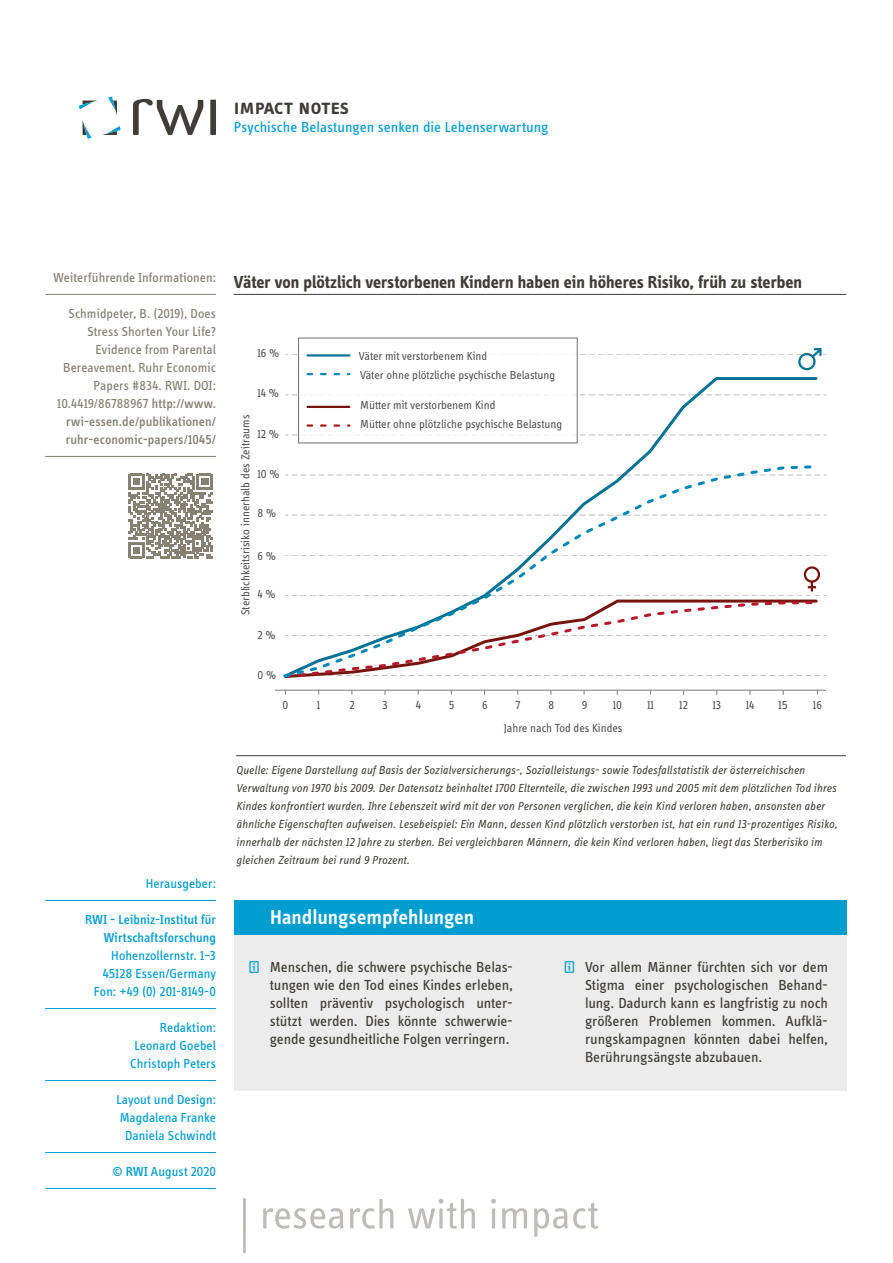
<style>
.page{position:relative;width:893px;height:1263px;background:#fff}
.page>*{position:absolute;margin:0;border:0;box-sizing:border-box;transform-origin:0 0}
.t1{font:600 22.5px "Info OT Text";letter-spacing:-.015em;color:#3f3d36}
.t2{font:600 21px "Info OT Text";letter-spacing:-.005em;color:#fff}
.t3{font:700 18px "Info OT Disp";color:#3f3d36}
.t4{font:15px/18px "Info OT Text";letter-spacing:-.01em;color:#3f3d36;text-align:justify}
.t5{font:15px "Info OT Text";color:#009dd0}
.t6{font:13.5px/18px "Info OT Disp";letter-spacing:.005em;color:#868173;text-align:right}
.t7{font:13.5px/18px "Info OT Disp";letter-spacing:.005em;color:#009dd0;text-align:right}
.t8{font:500 13.5px/18px "Info OT Disp";letter-spacing:.01em;color:#009dd0;text-align:right}
.t9{font:italic 12px/18px "Info OT Disp";letter-spacing:.01em;color:#3f3d36}
.t10{font:12px/18.8px "Info OT Disp";color:#4e4d4d}
.t11{font:12px "Info OT Disp";color:#4e4d4d;scale:1.08 1}
.s1{font-weight:500}
.s2{font-weight:500;color:#009ed4}
.s3{color:#009ed4}
</style>
<div class="page">
<svg style="left:263px;top:1198px;width:335px;height:39px"></svg>
<hr style="left:243px;top:1198px;width:3px;height:55px;background:#bebcb8">
<hr style="left:234px;top:294px;width:612px;height:1px;background:#3f3d36">
<hr style="left:236px;top:755px;width:610px;height:1px;background:#3f3d36">
<svg style="left:79px;top:101px;width:17px;height:8px"></svg>
<svg style="left:83px;top:122px;width:8px;height:17px"></svg>
<svg style="left:108px;top:97px;width:9px;height:18px"></svg>
<svg style="left:102px;top:126px;width:19px;height:9px"></svg>
<div style="left:210px;top:100px;width:6px;height:35px;background:#3f3d36"></div>
<svg style="left:133px;top:99px;width:70px;height:36px"></svg>
<hr style="left:45px;top:900px;width:171px;height:1px;background:#009dd0">
<hr style="left:45px;top:1008px;width:171px;height:1px;background:#009dd0">
<hr style="left:45px;top:1080px;width:171px;height:1px;background:#009dd0">
<hr style="left:45px;top:1152px;width:171px;height:1px;background:#009dd0">
<hr style="left:45px;top:1188px;width:171px;height:1px;background:#009dd0">
<div style="left:234px;top:900px;width:612px;height:36px;background:#009dd0"></div>
<div style="left:234px;top:935px;width:612px;height:155px;background:#ececec"></div>
<hr style="left:275px;top:690px;width:551px;height:1px;background:#7f7d7e">
<svg style="left:285px;top:377px;width:534px;height:87px"></svg>
<svg style="left:285px;top:464px;width:534px;height:117px"></svg>
<div style="left:804px;top:566px;width:16px;height:17px;border:2px solid #77140e;border-radius:50%"></div>
<svg style="left:283px;top:581px;width:543px;height:97px"></svg>
<div style="left:798px;top:353px;width:18px;height:17px;border:2px solid #007294;border-radius:50%"></div>
<svg style="left:285px;top:348px;width:541px;height:12px"></svg>
<div style="left:299px;top:338px;width:278px;height:105px;background:#fff"></div>
<hr style="left:308px;top:354px;width:41px;height:3px;background:#007294">
<svg style="left:308px;top:373px;width:41px;height:2px"></svg>
<hr style="left:308px;top:406px;width:41px;height:2px;background:#77140e">
<svg style="left:308px;top:424px;width:41px;height:3px"></svg>
<hr style="left:45px;top:294px;width:171px;height:1px;background:#868173">
<hr style="left:45px;top:456px;width:171px;height:1px;background:#868173">
<svg style="left:128px;top:474px;width:85px;height:84px"></svg>
<h1 class="t1" style="left:234px;top:93px;width:117px">Impact notes</h1>
<p class="t5" style="left:234px;top:118px;width:316px">Psychische Belastungen senken die Lebenserwartung</p>
<p class="t6" style="left:54px;top:268px;width:164px">Weiterführende Informationen:</p>
<p class="t6" style="left:57px;top:304px;width:160px">Schmidpeter, B. (2019), Does<br>Stress Shorten Your Life?<br>Evidence from Parental<br>Bereavement. Ruhr Economic<br>Papers #834. RWI. DOI:<br>10.4419/86788967 <span class="s1">http://www. rwi-essen.de/publikationen/ ruhr-economic-papers/1045/</span></p>
<p class="t7" style="left:146px;top:874px;width:72px">Herausgeber:</p>
<p class="t8" style="left:85px;top:910px;width:132px">RWI - Leibniz-Institut für<br>Wirtschaftsforschung</p>
<p class="t7" style="left:94px;top:946px;width:124px">Hohenzollernstr. 1–3<br>45128 Essen/Germany<br>Fon: +49 (0) 201-8149-0</p>
<p class="t7" style="left:130px;top:1018px;width:87px">Redaktion:<br>Leonard Goebel<br>Christoph Peters</p>
<p class="t7" style="left:116px;top:1090px;width:101px">Layout und Design:<br>Magdalena Franke<br>Daniela Schwindt</p>
<p class="t7" style="left:113px;top:1162px;width:105px">© <span class="s2">RWI</span> August 2020</p>
<h3 class="t3" style="left:234px;top:271px;width:570px">Väter von plötzlich verstorbenen Kindern haben ein höheres Risiko, früh zu sterben</h3>
<p class="t10" style="left:236px;top:615px;width:202px;rotate:-90deg">Sterblichkeitsrisiko innerhalb des Zeitraums</p>
<p class="t10" style="left:257px;top:344px;width:23px">16 %</p>
<p class="t10" style="left:359px;top:346px;width:198px">Väter mit verstorbenem Kind<br>Väter ohne plötzliche psychische Belastung</p>
<p class="t10" style="left:360px;top:396px;width:203px">Mütter mit verstorbenem Kind<br>Mütter ohne plötzliche psychische Belastung</p>
<p class="t10" style="left:257px;top:384px;width:23px">14 %</p>
<p class="t10" style="left:257px;top:425px;width:23px">12 %</p>
<p class="t10" style="left:257px;top:464px;width:24px">10 %</p>
<p class="t10" style="left:257px;top:504px;width:20px">8 %</p>
<p class="t10" style="left:257px;top:546px;width:20px">6 %</p>
<p class="t10" style="left:257px;top:585px;width:20px">4 %</p>
<p class="t10" style="left:257px;top:626px;width:20px">2 %</p>
<p class="t10" style="left:257px;top:665px;width:20px">0 %</p>
<p class="t10" style="left:283px;top:696px;width:7px">0</p>
<p class="t10" style="left:317px;top:696px;width:5px">1</p>
<p class="t10" style="left:349px;top:696px;width:7px">2</p>
<p class="t10" style="left:383px;top:696px;width:7px">3</p>
<p class="t10" style="left:416px;top:696px;width:7px">4</p>
<p class="t10" style="left:449px;top:696px;width:7px">5</p>
<p class="t10" style="left:482px;top:696px;width:7px">6</p>
<p class="t10" style="left:515px;top:696px;width:7px">7</p>
<p class="t10" style="left:549px;top:696px;width:7px">8</p>
<p class="t10" style="left:582px;top:696px;width:7px">9</p>
<p class="t10" style="left:613px;top:696px;width:11px">10</p>
<p class="t10" style="left:647px;top:696px;width:8px">11</p>
<p class="t10" style="left:679px;top:696px;width:10px">12</p>
<p class="t10" style="left:712px;top:696px;width:10px">13</p>
<p class="t10" style="left:746px;top:696px;width:10px">14</p>
<p class="t11" style="left:778px;top:698px;width:10px">15</p>
<p class="t10" style="left:813px;top:696px;width:10px">16</p>
<p class="t10" style="left:504px;top:719px;width:120px">Jahre nach Tod des Kindes</p>
<p class="t9" style="left:236px;top:761px;width:603px">Quelle: Eigene Darstellung auf Basis der Sozialversicherungs-, Sozialleistungs- sowie Todesfallstatistik der österreichischen Verwaltung von 1970 bis 2009. Der Datensatz beinhaltet 1700 Elternteile, die zwischen 1993 und 2005 mit dem plötzlichen Tod ihres Kindes konfrontiert wurden. Ihre Lebenszeit wird mit der von Personen verglichen, die kein Kind verloren haben, ansonsten aber ähnliche Eigenschaften aufweisen. Lesebeispiel: Ein Mann, dessen Kind plötzlich verstorben ist, hat ein rund 13-prozentiges Risiko, innerhalb der nächsten 12 Jahre zu sterben. Bei vergleichbaren Männern, die kein Kind verloren haben, liegt das Sterberisiko im gleichen Zeitraum bei rund 9 Prozent.</p>
<h2 class="t2" style="left:270px;top:904px;width:206px">Handlungsempfehlungen</h2>
<p class="t4" style="left:270px;top:958px;width:245px;text-indent:-21px"><span class="s3">ǐ</span> Menschen, die schwere psychische Belas&shy;tungen wie den Tod eines Kindes erleben, sollten präventiv psychologisch unter&shy;stützt werden. Dies könnte schwerwie&shy;gende gesundheitliche Folgen verringern.</p>
<p class="t4" style="left:585px;top:958px;width:245px;text-indent:-21px"><span class="s3">ǐ</span> Vor allem Männer fürchten sich vor dem Stigma einer psychologischen Behand&shy;lung. Dadurch kann es langfristig zu noch größeren Problemen kommen. Aufklä&shy;rungskampagnen könnten dabei helfen, Berührungsängste abzubauen.</p>
</div>
